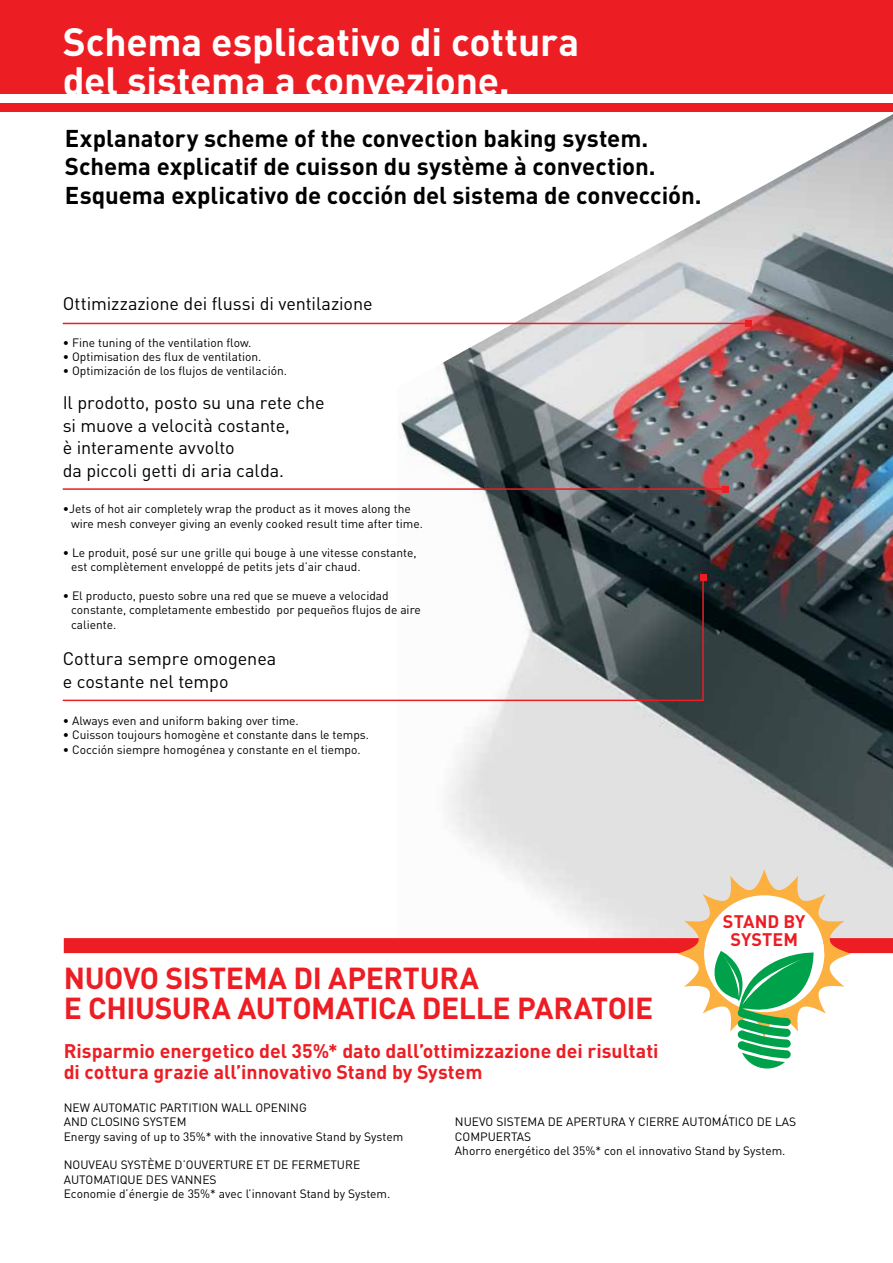
<style>
.page{position:relative;width:893px;height:1263px;background:#fff}
.page>*{position:absolute;margin:0;border:0;box-sizing:border-box;transform-origin:0 0}
.t1{font:700 39px/39px "DIN";letter-spacing:-.005em;color:#fff}
.t2{font:700 30px/30px "DIN";letter-spacing:-.015em;color:#ed1d24}
.t3{font:700 24px/28.8px "DIN";letter-spacing:-.005em;color:#000}
.t4{font:700 19.5px/21px "DIN";color:#ed1d24}
.t5{font:18px/22.5px "DIN";letter-spacing:-.005em;color:#000}
.t6{font:700 18px/18px "DIN";color:#ed1d24;text-align:center}
.t7{font:12px/14.4px "DIN";color:#000}
</style>
<div class="page">
<div style="left:0;top:0;width:893px;height:94px;background:#ed1d24"></div>
<div style="left:0;top:103px;width:893px;height:9px;background:#ed1d24"></div>
<img style="left:398px;top:114px;width:495px;height:824px">
<div style="left:64px;top:938px;width:829px;height:15px;background:#ed1d24"></div>
<svg style="left:677px;top:869px;width:174px;height:199px"></svg>
<hr style="left:63px;top:488px;width:663px;height:2px;background:#ed1d24">
<svg style="left:723px;top:486px;width:6px;height:6px"></svg>
<hr style="left:63px;top:323px;width:686px;height:1px;background:#ed1d24">
<svg style="left:746px;top:320px;width:6px;height:6px"></svg>
<svg style="left:62px;top:576px;width:642px;height:126px"></svg>
<svg style="left:700px;top:574px;width:6px;height:6px"></svg>
<h1 class="t1" style="left:63px;top:21px;width:518px">Schema esplicativo di cottura del sistema a convezione.</h1>
<h3 class="t3" style="left:65px;top:122px;width:638px">Explanatory scheme of the convection baking system.<br>Schema explicatif de cuisson du système à convection.<br>Esquema explicativo de cocción del sistema de convección.</h3>
<h3 class="t5" style="left:63px;top:292px;width:311px">Ottimizzazione dei flussi di ventilazione</h3>
<p class="t7" style="left:63px;top:335px;width:190px">• Fine tuning of the ventilation flow.</p>
<p class="t7" style="left:63px;top:349px;width:200px">• Optimisation des flux de ventilation.</p>
<p class="t7" style="left:63px;top:364px;width:226px">• Optimización de los flujos de ventilación.</p>
<h3 class="t5" style="left:63px;top:391px;width:264px">Il prodotto, posto su una rete che si muove a velocità costante,<br>è interamente avvolto<br>da piccoli getti di aria calda.</h3>
<p class="t7" style="left:71px;top:502px;width:353px;text-indent:-9px">•Jets of hot air completely wrap the product as it moves along the wire mesh conveyer giving an evenly cooked result time after time.</p>
<p class="t7" style="left:71px;top:545px;width:347px;text-indent:-9px">• Le produit, posé sur une grille qui bouge à une vitesse constante, est complètement enveloppé de petits jets d’air chaud.</p>
<p class="t7" style="left:71px;top:588px;width:351px;text-indent:-9px">• El producto, puesto sobre una red que se mueve a velocidad constante, completamente embestido por pequeños flujos de aire caliente.</p>
<h3 class="t5" style="left:63px;top:647px;width:215px">Cottura sempre omogenea e costante nel tempo</h3>
<p class="t7" style="left:63px;top:713px;width:238px">• Always even and uniform baking over time.</p>
<p class="t7" style="left:63px;top:727px;width:308px">• Cuisson toujours homogène et constante dans le temps.</p>
<p class="t7" style="left:63px;top:742px;width:300px">• Cocción siempre homogénea y constante en el tiempo.</p>
<h2 class="t2" style="left:64px;top:961px;width:591px">NUOVO SISTEMA DI APERTURA<br>E CHIUSURA AUTOMATICA DELLE PARATOIE</h2>
<h3 class="t4" style="left:64px;top:1039px;width:596px">Risparmio energetico del 35%* dato dall’ottimizzazione dei risultati di cottura grazie all’innovativo Stand by System</h3>
<h3 class="t6" style="left:723px;top:911px;width:84px">STAND BY<br>SYSTEM</h3>
<p class="t7" style="left:64px;top:1100px;width:341px">NEW AUTOMATIC PARTITION WALL OPENING<br>AND CLOSING SYSTEM<br>Energy saving of up to 35%* with the innovative Stand by System</p>
<p class="t7" style="left:64px;top:1158px;width:328px">NOUVEAU SYSTÈME D’OUVERTURE ET DE FERMETURE<br>AUTOMATIQUE DES VANNES<br>Economie d’énergie de 35%* avec l’innovant Stand by System.</p>
<p class="t7" style="left:455px;top:1114px;width:343px">NUEVO SISTEMA DE APERTURA Y CIERRE AUTOMÁTICO DE LAS<br>COMPUERTAS<br>Ahorro energético del 35%* con el innovativo Stand by System.</p>
</div>
